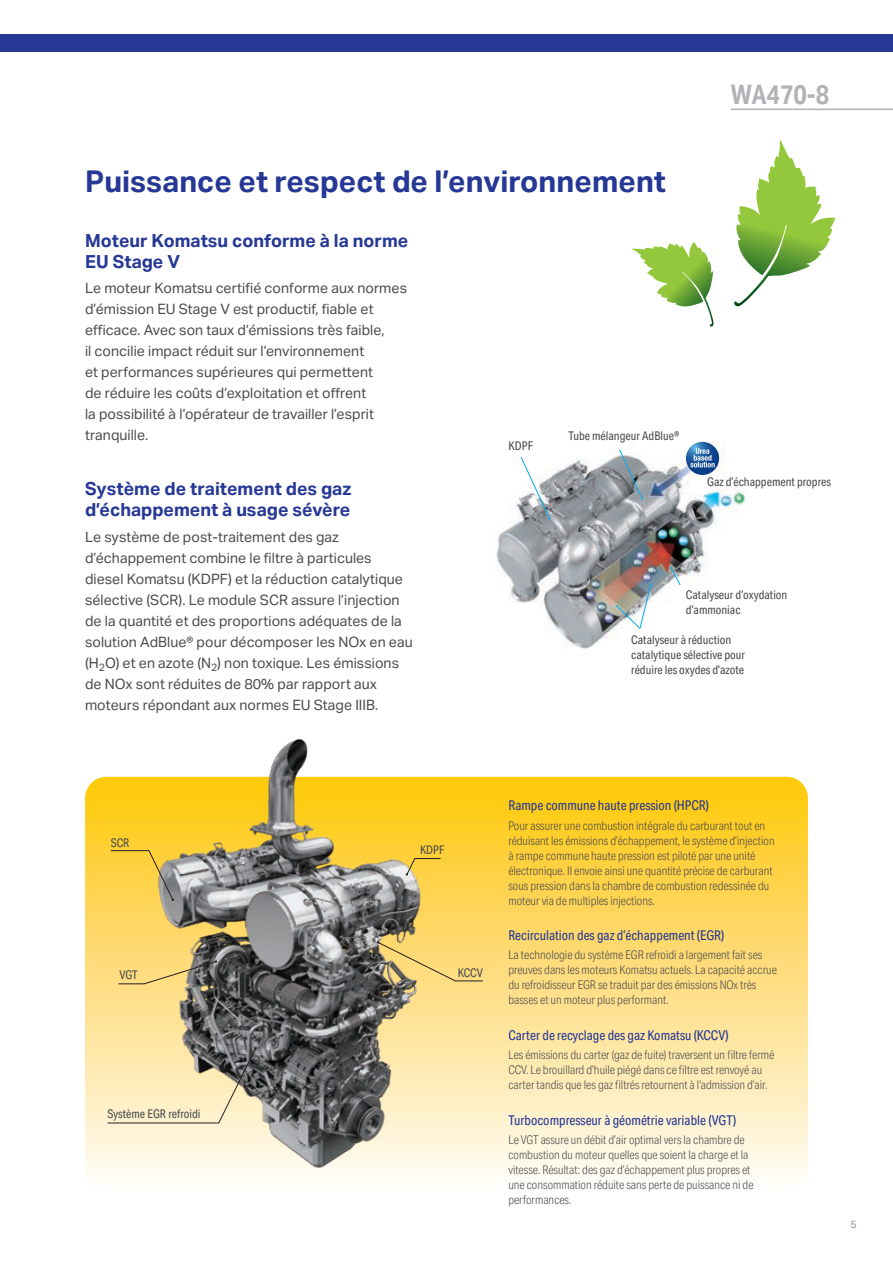
<style>
.page{position:relative;width:893px;height:1263px;background:#fff}
.page>*{position:absolute;margin:0;border:0;box-sizing:border-box;transform-origin:0 0}
.t1{font:700 30px "Aktiv Grotesk";color:#263895}
.t2{font:700 27px "Aktiv Grotesk Cd";color:#b2b3b7}
.t3{font:700 18px/21px "Aktiv Grotesk";color:#263895}
.t4{font:14.25px/21px "Aktiv Grotesk";color:#4b4c4d}
.t5{font:13.5px "Aktiv Grotesk Cd";color:#263895}
.t6{font:300 12px/15px "Aktiv Grotesk Cd";color:#4b4c4d}
.t7{font:12px/15px "Aktiv Grotesk Cd";color:#4b4c4d}
.t8{font:10.5px "Aktiv Grotesk";color:#939598}
</style>
<div class="page">
<svg style="left:85px;top:777px;width:723px;height:401px;background:#fedf7e"></svg>
<svg style="left:734px;top:140px;width:101px;height:167px"></svg>
<svg style="left:632px;top:242px;width:82px;height:85px"></svg>
<img style="left:496px;top:441px;width:248px;height:208px">
<svg style="left:520px;top:456px;width:30px;height:64px"></svg>
<svg style="left:619px;top:449px;width:24px;height:51px"></svg>
<svg style="left:670px;top:567px;width:11px;height:19px"></svg>
<svg style="left:616px;top:583px;width:36px;height:46px"></svg>
<svg style="left:686px;top:442px;width:33px;height:33px"></svg>
<svg style="left:690px;top:448px;width:25px;height:19px"></svg>
<img style="left:126px;top:738px;width:314px;height:439px">
<svg style="left:377px;top:941px;width:106px;height:40px;background:#e9ca73"></svg>
<svg style="left:110px;top:850px;width:64px;height:51px;background:#e6c251"></svg>
<svg style="left:118px;top:960px;width:99px;height:24px;background:#ccb473"></svg>
<svg style="left:107px;top:1047px;width:150px;height:76px;background:#ded0aa"></svg>
<svg style="left:406px;top:858px;width:35px;height:18px"></svg>
<hr style="left:731px;top:109px;width:162px;height:1px;background:#b2b3b7">
<div style="left:0;top:34px;width:893px;height:17px;background:#263895"></div>
<h1 class="t1" style="left:85px;top:164px;width:582px">Puissance et respect de l’environnement</h1>
<h2 class="t2" style="left:731px;top:79px;width:100px">WA470-8</h2>
<h3 class="t3" style="left:85px;top:230px;width:325px">Moteur Komatsu conforme à la norme<br>EU Stage V</h3>
<p class="t4" style="left:85px;top:278px;width:324px">Le moteur Komatsu certifié conforme aux normes d’émission EU Stage V est productif, fiable et efficace. Avec son taux d’émissions très faible,<br>il concilie impact réduit sur l’environnement<br>et performances supérieures qui permettent<br>de réduire les coûts d’exploitation et offrent<br>la possibilité à l’opérateur de travailler l’esprit tranquille.</p>
<h3 class="t3" style="left:85px;top:479px;width:268px">Système de traitement des gaz d’échappement à usage sévère</h3>
<p class="t4" style="left:85px;top:526px;width:329px">Le système de post-traitement des gaz d’échappement combine le filtre à particules diesel Komatsu (KDPF) et la réduction catalytique sélective (SCR). Le module SCR assure l’injection de la quantité et des proportions adéquates de la solution AdBlue® pour décomposer les NOx en eau (H<sub>2</sub>O) et en azote (N<sub>2</sub>) non toxique. Les émissions de NOx sont réduites de 80% par rapport aux moteurs répondant aux normes EU Stage IIIB.</p>
<p class="t7" style="left:509px;top:439px;width:26px">KDPF</p>
<p class="t7" style="left:568px;top:428px;width:112px">Tube mélangeur AdBlue®</p>
<p class="t7" style="left:707px;top:475px;width:125px">Gaz d’échappement propres</p>
<p class="t7" style="left:686px;top:587px;width:103px">Catalyseur d’oxydation d’ammoniac</p>
<p class="t7" style="left:631px;top:633px;width:115px">Catalyseur à réduction catalytique sélective pour réduire les oxydes d’azote</p>
<p class="t7" style="left:111px;top:835px;width:20px">SCR</p>
<p class="t7" style="left:420px;top:842px;width:26px">KDPF</p>
<p class="t7" style="left:119px;top:968px;width:20px">VGT</p>
<p class="t7" style="left:458px;top:965px;width:27px">KCCV</p>
<p class="t7" style="left:107px;top:1106px;width:95px">Système EGR refroidi</p>
<p class="t5" style="left:508px;top:798px;width:202px">Rampe commune haute pression (HPCR)</p>
<p class="t6" style="left:508px;top:818px;width:268px">Pour assurer une combustion intégrale du carburant tout en réduisant les émissions d’échappement, le système d’injection à rampe commune haute pression est piloté par une unité électronique. Il envoie ainsi une quantité précise de carburant sous pression dans la chambre de combustion redessinée du moteur via de multiples injections.</p>
<p class="t5" style="left:508px;top:927px;width:217px">Recirculation des gaz d’échappement (EGR)</p>
<p class="t6" style="left:508px;top:948px;width:270px">La technologie du système EGR refroidi a largement fait ses preuves dans les moteurs Komatsu actuels. La capacité accrue du refroidisseur EGR se traduit par des émissions NOx très basses et un moteur plus performant.</p>
<p class="t5" style="left:508px;top:1027px;width:222px">Carter de recyclage des gaz Komatsu (KCCV)</p>
<p class="t6" style="left:508px;top:1047px;width:267px">Les émissions du carter (gaz de fuite) traversent un filtre fermé<br>CCV. Le brouillard d’huile piégé dans ce filtre est renvoyé au carter tandis que les gaz filtrés retournent à l’admission d’air.</p>
<p class="t5" style="left:508px;top:1112px;width:229px">Turbocompresseur à géométrie variable (VGT)</p>
<p class="t6" style="left:508px;top:1132px;width:247px">Le VGT assure un débit d’air optimal vers la chambre de combustion du moteur quelles que soient la charge et la vitesse. Résultat: des gaz d’échappement plus propres et une consommation réduite sans perte de puissance ni de performances.</p>
<p class="t8" style="left:850px;top:1218px;width:8px">5</p>
</div>
